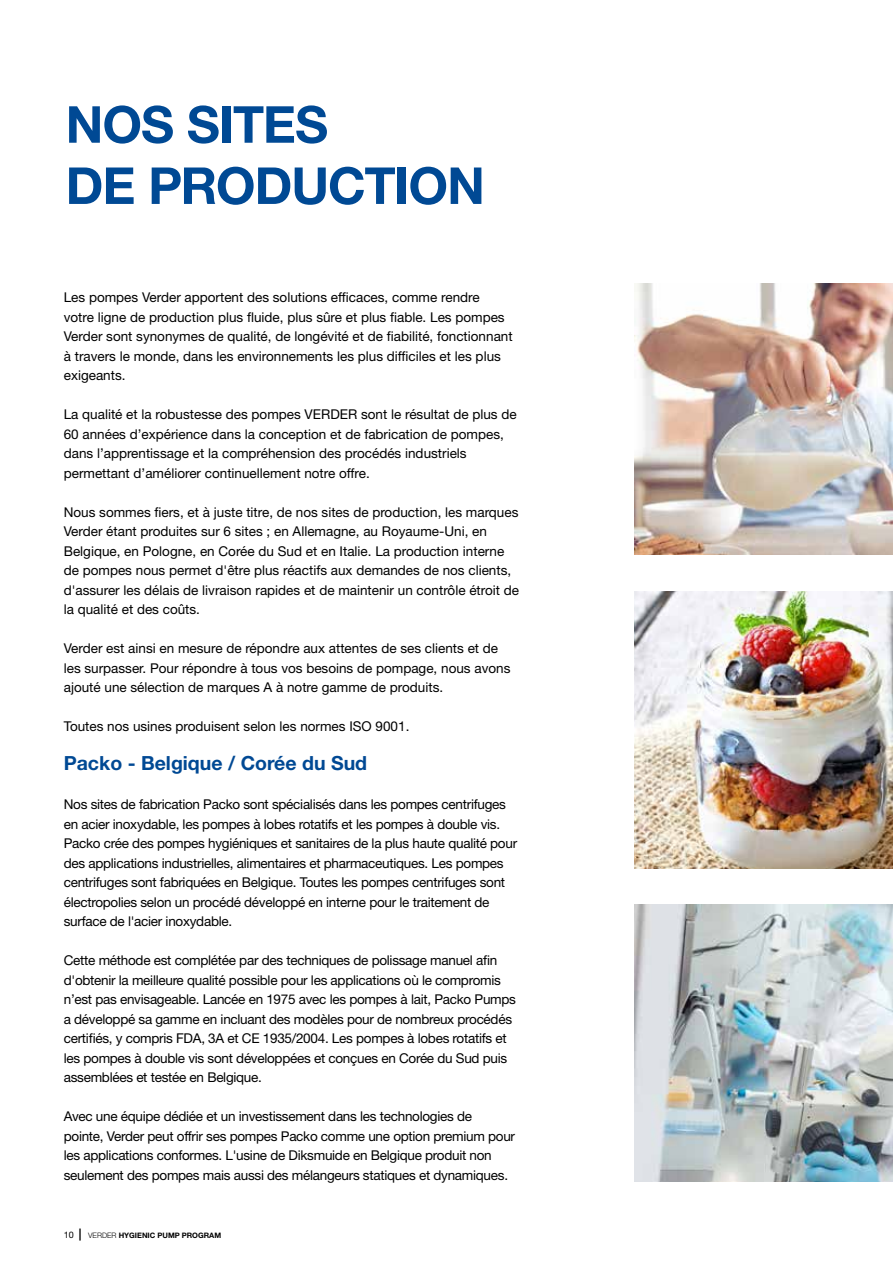
<style>
.page{position:relative;width:893px;height:1263px;background:#fff}
.page>*{position:absolute;margin:0;border:0;box-sizing:border-box;transform-origin:0 0}
.t1{font:700 51px/61.2px "Helvetica Neue LT Std";letter-spacing:-.02em;color:#004994}
.t2{font:700 19.5px "Helvetica Neue LT Std";color:#004994}
.t3{font:13.5px/19.5px "Helvetica Neue LT Std";letter-spacing:-.02em;color:#000}
.t4{font:13.5px/19.5px "Helvetica Neue LT Std";color:#000}
.t5{font:700 7.5px "Helvetica Neue LT Std";color:#000}
.s1{font-weight:400;font-size:9px}
.s2{font-size:12px}
.s3{font-weight:300}
</style>
<div class="page">
<img style="left:634px;top:284px;width:259px;height:271px">
<img style="left:634px;top:592px;width:259px;height:276px">
<img style="left:634px;top:905px;width:259px;height:276px">
<h1 class="t1" style="left:66px;top:93px;width:421px">NOS SITES<br>DE PRODUCTION</h1>
<p class="t4" style="left:64px;top:287px;width:450px">Les pompes Verder apportent des solutions efficaces, comme rendre votre ligne de production plus fluide, plus sûre et plus fiable. Les pompes Verder sont synonymes de qualité, de longévité et de fiabilité, fonctionnant à travers le monde, dans les environnements les plus difficiles et les plus exigeants.</p>
<p class="t4" style="left:64px;top:404px;width:454px">La qualité et la robustesse des pompes VERDER sont le résultat de plus de 60 années d’expérience dans la conception et de fabrication de pompes, dans l’apprentissage et la compréhension des procédés industriels permettant d’améliorer continuellement notre offre.</p>
<p class="t4" style="left:64px;top:502px;width:457px">Nous sommes fiers, et à juste titre, de nos sites de production, les marques Verder étant produites sur 6 sites ; en Allemagne, au Royaume-Uni, en Belgique, en Pologne, en Corée du Sud et en Italie. La production interne de pompes nous permet d'être plus réactifs aux demandes de nos clients, d'assurer les délais de livraison rapides et de maintenir un contrôle étroit de la qualité et des coûts.</p>
<p class="t4" style="left:64px;top:638px;width:448px">Verder est ainsi en mesure de répondre aux attentes de ses clients et de les surpasser. Pour répondre à tous vos besoins de pompage, nous avons ajouté une sélection de marques A à notre gamme de produits.</p>
<p class="t4" style="left:64px;top:716px;width:347px">Toutes nos usines produisent selon les normes ISO 9001.</p>
<h2 class="t2" style="left:64px;top:751px;width:305px">Packo - Belgique / Corée du Sud</h2>
<p class="t3" style="left:64px;top:794px;width:455px">Nos sites de fabrication Packo sont spécialisés dans les pompes centrifuges en acier inoxydable, les pompes à lobes rotatifs et les pompes à double vis.<br>Packo crée des pompes hygiéniques et sanitaires de la plus haute qualité pour des applications industrielles, alimentaires et pharmaceutiques. Les pompes centrifuges sont fabriquées en Belgique. Toutes les pompes centrifuges sont électropolies selon un procédé développé en interne pour le traitement de surface de l'acier inoxydable.</p>
<p class="t3" style="left:64px;top:950px;width:454px">Cette méthode est complétée par des techniques de polissage manuel afin d'obtenir la meilleure qualité possible pour les applications où le compromis n’est pas envisageable. Lancée en 1975 avec les pompes à lait, Packo Pumps a développé sa gamme en incluant des modèles pour de nombreux procédés certifiés, y compris FDA, 3A et CE 1935/2004. Les pompes à lobes rotatifs et les pompes à double vis sont développées et conçues en Corée du Sud puis assemblées et testée en Belgique.</p>
<p class="t3" style="left:64px;top:1106px;width:453px">Avec une équipe dédiée et un investissement dans les technologies de pointe, Verder peut offrir ses pompes Packo comme une option premium pour les applications conformes. L'usine de Diksmuide en Belgique produit non seulement des pompes mais aussi des mélangeurs statiques et dynamiques.</p>
<p class="t5" style="left:64px;top:1231px;width:159px"><span class="s1">10</span> <span class="s2">|</span> <span class="s3">VERDER</span> HYGIENIC PUMP PROGRAM</p>
</div>
